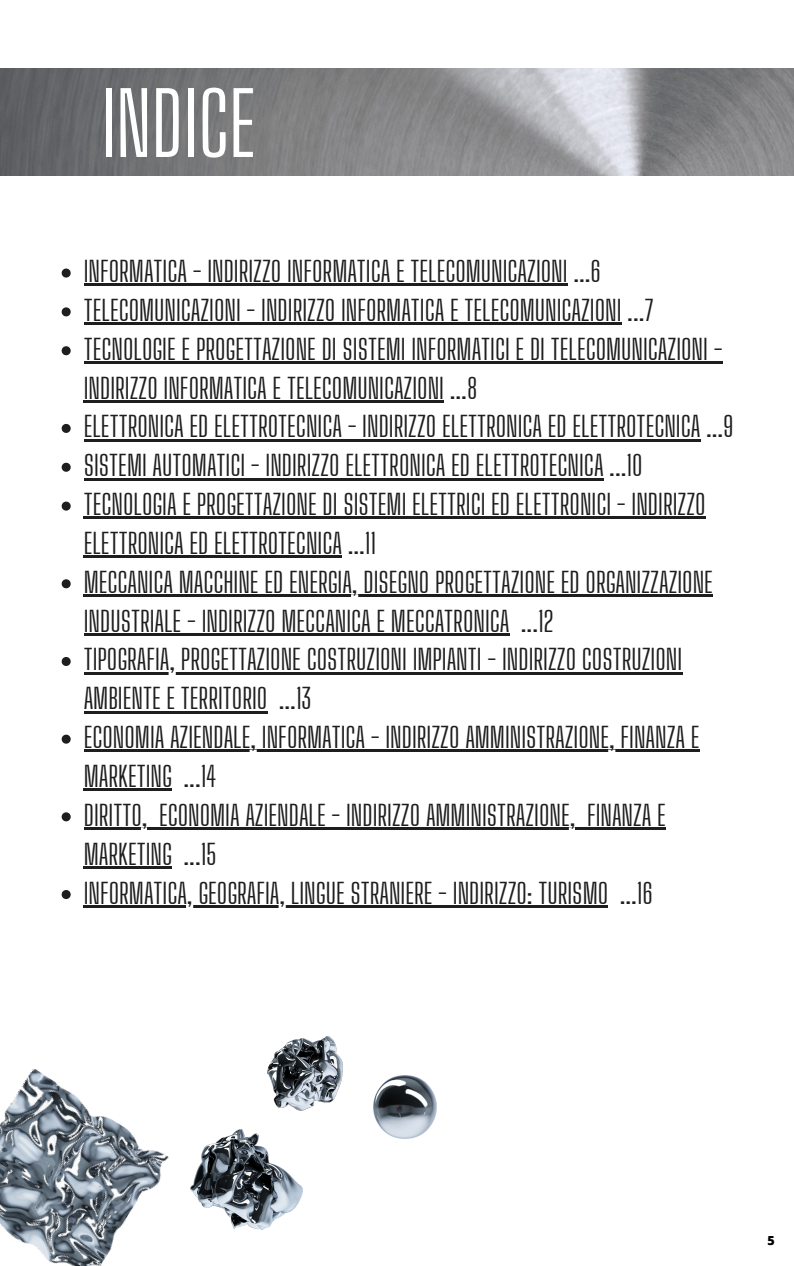
<style>
.page{position:relative;width:794px;height:1266px;background:#fff}
.page>*{position:absolute;margin:0;border:0;box-sizing:border-box;transform-origin:0 0}
.t1{font:86.03px "Big Shoulders Display";color:#fff}
.t2{font:27.9px/38.8px "Big Shoulders Display";color:#1e1e1e}
.t3{font:800 12.45px "Open Sans";color:#000}
</style>
<div class="page">
<img style="left:0;top:69px;width:793px;height:107px">
<svg style="left:62px;top:268px;width:9px;height:9px"></svg>
<hr style="left:84px;top:284px;width:483px;height:2px;background:#1e1e1e">
<svg style="left:62px;top:307px;width:9px;height:9px"></svg>
<hr style="left:84px;top:323px;width:537px;height:2px;background:#1e1e1e">
<svg style="left:62px;top:346px;width:9px;height:9px"></svg>
<hr style="left:84px;top:361px;width:252px;height:3px;background:#1e1e1e">
<svg style="left:336px;top:361px;width:6px;height:3px"></svg>
<hr style="left:342px;top:361px;width:167px;height:3px;background:#1e1e1e">
<svg style="left:509px;top:361px;width:6px;height:3px"></svg>
<hr style="left:515px;top:361px;width:30px;height:3px;background:#1e1e1e">
<svg style="left:545px;top:361px;width:5px;height:3px"></svg>
<hr style="left:550px;top:361px;width:172px;height:3px;background:#1e1e1e">
<hr style="left:84px;top:400px;width:360px;height:2px;background:#1e1e1e">
<svg style="left:62px;top:424px;width:9px;height:9px"></svg>
<hr style="left:84px;top:439px;width:615px;height:2px;background:#1e1e1e">
<svg style="left:62px;top:463px;width:9px;height:9px"></svg>
<hr style="left:84px;top:478px;width:519px;height:2px;background:#1e1e1e">
<svg style="left:62px;top:501px;width:9px;height:9px"></svg>
<hr style="left:84px;top:517px;width:107px;height:2px;background:#1e1e1e">
<svg style="left:191px;top:517px;width:6px;height:2px"></svg>
<hr style="left:197px;top:517px;width:140px;height:2px;background:#1e1e1e">
<svg style="left:337px;top:517px;width:6px;height:2px"></svg>
<hr style="left:343px;top:517px;width:167px;height:2px;background:#1e1e1e">
<hr style="left:515px;top:517px;width:190px;height:2px;background:#1e1e1e">
<hr style="left:84px;top:555px;width:258px;height:3px;background:#1e1e1e">
<svg style="left:62px;top:579px;width:9px;height:9px"></svg>
<hr style="left:84px;top:594px;width:628px;height:3px;background:#1e1e1e">
<hr style="left:84px;top:633px;width:425px;height:2px;background:#1e1e1e">
<svg style="left:62px;top:657px;width:9px;height:9px"></svg>
<hr style="left:84px;top:672px;width:597px;height:2px;background:#1e1e1e">
<hr style="left:84px;top:711px;width:183px;height:2px;background:#1e1e1e">
<svg style="left:62px;top:734px;width:9px;height:9px"></svg>
<hr style="left:84px;top:750px;width:615px;height:2px;background:#1e1e1e">
<hr style="left:84px;top:788px;width:88px;height:3px;background:#1e1e1e">
<svg style="left:62px;top:812px;width:9px;height:9px"></svg>
<hr style="left:84px;top:827px;width:63px;height:3px;background:#1e1e1e">
<svg style="left:147px;top:827px;width:21px;height:3px"></svg>
<hr style="left:168px;top:827px;width:407px;height:3px;background:#1e1e1e">
<svg style="left:575px;top:827px;width:11px;height:3px"></svg>
<hr style="left:586px;top:827px;width:79px;height:3px;background:#1e1e1e">
<hr style="left:84px;top:866px;width:88px;height:2px;background:#1e1e1e">
<svg style="left:62px;top:890px;width:9px;height:9px"></svg>
<hr style="left:84px;top:905px;width:524px;height:2px;background:#1e1e1e">
<img style="left:373px;top:1075px;width:63px;height:63px">
<img style="left:268px;top:1036px;width:74px;height:74px">
<img style="left:191px;top:1129px;width:111px;height:100px">
<img style="left:0;top:1069px;width:169px;height:197px">
<h1 class="t1" style="left:101px;top:72px;width:156px">INDICE</h1>
<p class="t2" style="left:84px;top:252px;width:651px">INFORMATICA - INDIRIZZO INFORMATICA E TELECOMUNICAZIONI ...6<br>TELECOMUNICAZIONI - INDIRIZZO INFORMATICA E TELECOMUNICAZIONI ...7<br>TECNOLOGIE E PROGETTAZIONE DI SISTEMI INFORMATICI E DI TELECOMUNICAZIONI - INDIRIZZO INFORMATICA E TELECOMUNICAZIONI ...8<br>ELETTRONICA ED ELETTROTECNICA - INDIRIZZO ELETTRONICA ED ELETTROTECNICA ...9<br>SISTEMI AUTOMATICI - INDIRIZZO ELETTRONICA ED ELETTROTECNICA ...10<br>TECNOLOGIA E PROGETTAZIONE DI SISTEMI ELETTRICI ED ELETTRONICI - INDIRIZZO ELETTRONICA ED ELETTROTECNICA ...11<br>MECCANICA MACCHINE ED ENERGIA, DISEGNO PROGETTAZIONE ED ORGANIZZAZIONE INDUSTRIALE - INDIRIZZO MECCANICA E MECCATRONICA ...12<br>TIPOGRAFIA, PROGETTAZIONE COSTRUZIONI IMPIANTI - INDIRIZZO COSTRUZIONI AMBIENTE E TERRITORIO ...13<br>ECONOMIA AZIENDALE, INFORMATICA - INDIRIZZO AMMINISTRAZIONE, FINANZA E MARKETING ...14<br>DIRITTO, ECONOMIA AZIENDALE - INDIRIZZO AMMINISTRAZIONE, FINANZA E MARKETING ...15<br>INFORMATICA, GEOGRAFIA, LINGUE STRANIERE - INDIRIZZO: TURISMO ...16</p>
<p class="t3" style="left:767px;top:1231px;width:9px">5</p>
</div>
